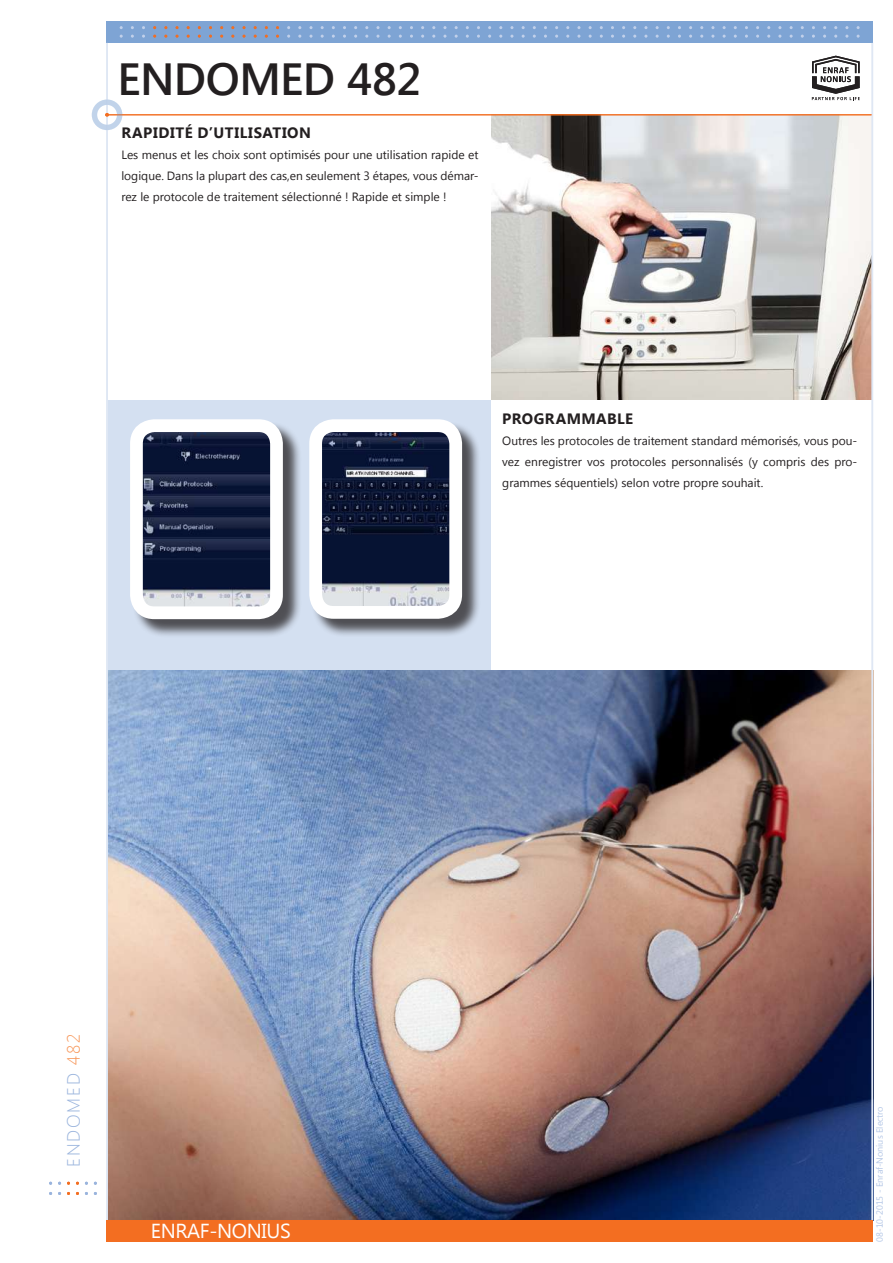
<style>
.page{position:relative;width:893px;height:1263px;background:#fff}
.page>*{position:absolute;margin:0;border:0;box-sizing:border-box;transform-origin:0 0}
.t1{font:600 45px "Segoe UI";letter-spacing:-.015em;color:#231f20}
.t2{font:20.25px "Segoe UI";letter-spacing:-.02em;color:#fff}
.t3{font:300 17.85px "Segoe UI";letter-spacing:.1em;color:#9ab4dd}
.t4{font:700 15px "Segoe UI";letter-spacing:.03em;color:#231f20}
.t5{font:12px/21px "Segoe UI";color:#231f20;text-align:justify}
.t6{font:9px "Segoe UI";color:#b4c7e6}
.s1{color:#f7975a}
</style>
<div class="page">
<div style="left:109px;top:400px;width:382px;height:270px;background:#d4e0f1"></div>
<img style="left:491px;top:115px;width:381px;height:285px">
<div style="left:132px;top:421px;width:169px;height:216px;background:#231f20;opacity:.75"></div>
<img style="left:144px;top:433px;width:125px;height:172px">
<div style="left:130px;top:419px;width:153px;height:200px;border:13px solid #fff;border-radius:18px"></div>
<div style="left:312px;top:421px;width:169px;height:216px;background:#231f20;opacity:.75"></div>
<img style="left:323px;top:433px;width:125px;height:172px">
<div style="left:309px;top:419px;width:153px;height:200px;border:13px solid #fff;border-radius:18px"></div>
<img style="left:108px;top:670px;width:764px;height:550px">
<hr style="left:872px;top:43px;width:1px;height:1177px;background:#dfe7f4">
<hr style="left:106px;top:43px;width:2px;height:1177px;background:#dfe7f4">
<div style="left:106px;top:1220px;width:767px;height:22px;background:#f36e21"></div>
<svg style="left:106px;top:21px;width:767px;height:22px;fill:#7ea4d4"></svg>
<hr style="left:108px;top:114px;width:764px;height:1px;background:#f36e21">
<div style="left:92px;top:99px;width:30px;height:31px;border:5px solid #729cd1;border-radius:50%"></div>
<svg style="left:105px;top:113px;width:4px;height:4px"></svg>
<svg style="left:812px;top:56px;width:48px;height:44px"></svg>
<h1 class="t1" style="left:117px;top:48px;width:306px">ENDOMED 482</h1>
<p class="t4" style="left:121px;top:122px;width:191px">RAPIDITÉ D’UTILISATION</p>
<p class="t5" style="left:121px;top:144px;width:359px">Les menus et les choix sont optimisés pour une utilisation rapide et logique. Dans la plupart des cas,en seulement 3 étapes, vous démar&shy;rez le protocole de traitement sélectionné ! Rapide et simple !</p>
<p class="t4" style="left:502px;top:408px;width:132px">PROGRAMMABLE</p>
<p class="t5" style="left:502px;top:429px;width:357px">Outres les protocoles de traitement standard mémorisés, vous pou&shy;vez enregistrer vos protocoles personnalisés (y compris des pro&shy;grammes séquentiels) selon votre propre souhait.</p>
<h3 class="t3" style="left:61px;top:1167px;width:135px;rotate:-90deg">ENDOMED <span class="s1">482</span></h3>
<h2 class="t2" style="left:151px;top:1217px;width:141px">ENRAF-NONIUS</h2>
<p class="t6" style="left:873px;top:1242px;width:137px;rotate:-90deg">08-10-2015 - Enraf-Nonius Electro</p>
</div>
